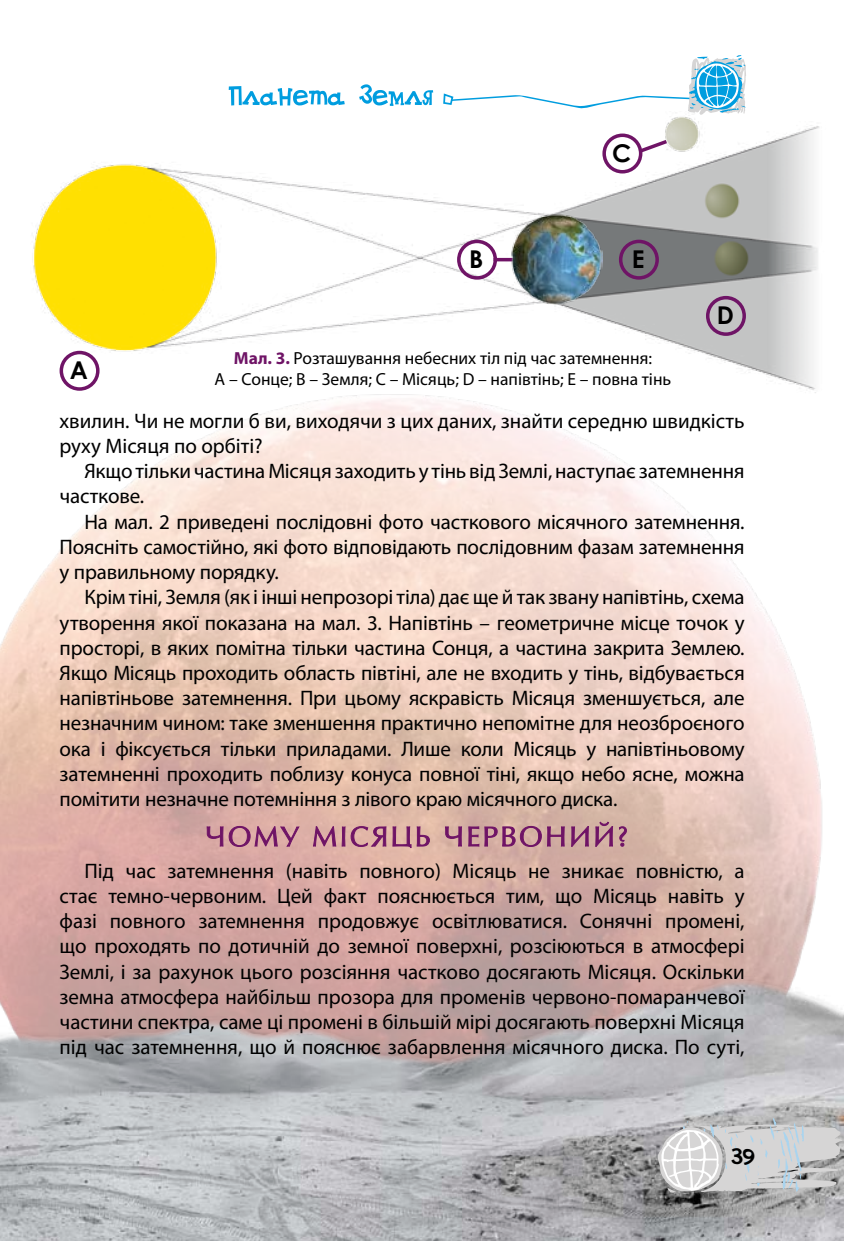
<style>
.page{position:relative;width:844px;height:1241px;background:#fff}
.page>*{position:absolute;margin:0;border:0;box-sizing:border-box;transform-origin:0 0}
.t1{font:700 24.5px "Century Gothic";color:#000}
.t2{font:24.5px "DS Goose";color:#000}
.t3{font:21px/25.2px "Myriad Pro";letter-spacing:-.005em;color:#000;text-align:justify}
.t4{font:17.5px/21px "Myriad Pro";color:#000;text-align:center}
.s1{font-weight:700;color:#6f1466}
</style>
<div class="page">
<img style="left:0;top:398px;width:822px;height:515px">
<img style="left:0;top:913px;width:843px;height:327px">
<img style="left:32px;top:117px;width:788px;height:280px">
<svg style="left:207px;top:801px;width:419px;height:66px"></svg>
<div style="left:60px;top:351px;width:39px;height:39px;border:4px solid #6f1466;border-radius:50%"></div>
<div style="left:457px;top:240px;width:40px;height:39px;border:4px solid #6f1466;border-radius:50%"></div>
<div style="left:602px;top:133px;width:40px;height:40px;border:4px solid #6f1466;border-radius:50%"></div>
<div style="left:705px;top:296px;width:40px;height:40px;border:4px solid #6f1466;border-radius:50%"></div>
<div style="left:618px;top:240px;width:40px;height:39px;border:4px solid #6f1466;border-radius:50%"></div>
<hr style="left:493px;top:258px;width:21px;height:3px;background:#6f1466">
<svg style="left:634px;top:137px;width:36px;height:19px"></svg>
<img style="left:510px;top:213px;width:92px;height:92px">
<svg style="left:443px;top:55px;width:303px;height:60px"></svg>
<svg style="left:229px;top:84px;width:204px;height:22px"></svg>
<svg style="left:654px;top:1117px;width:188px;height:75px"></svg>
<p class="t1" style="left:469px;top:240px;width:16px">B</p>
<p class="t1" style="left:612px;top:134px;width:21px">C</p>
<p class="t1" style="left:631px;top:240px;width:14px">E</p>
<p class="t1" style="left:716px;top:296px;width:19px">D</p>
<p class="t4" style="left:214px;top:347px;width:458px"><span class="s1">Мал. 3.</span> Розташування небесних тіл під час затемнення:<br>A – Сонце; B – Земля; C – Місяць; D – напівтінь; E – повна тінь</p>
<p class="t3" style="left:60px;top:408px;width:686px">хвилин. Чи не могли б ви, виходячи з цих даних, знайти середню швидкість руху Місяця по орбіті?</p>
<p class="t3" style="left:60px;top:458px;width:686px;text-indent:25px">Якщо тільки частина Місяця заходить у тінь від Землі, наступає затемнення часткове.</p>
<p class="t3" style="left:60px;top:508px;width:686px;text-indent:25px">На мал. 2 приведені послідовні фото часткового місячного затемнення.<br>Поясніть самостійно, які фото відповідають послідовним фазам затемнення у правильному порядку.</p>
<p class="t3" style="left:60px;top:584px;width:686px;text-indent:25px">Крім тіні, Земля (як і інші непрозорі тіла) дає ще й так звану напівтінь, схема утворення якої показана на мал. 3. Напівтінь – геометричне місце точок у просторі, в яких помітна тільки частина Сонця, a частина закрита Землею.<br>Якщо Місяць проходить область півтіні, але не входить у тінь, відбувається напівтіньове затемнення. При цьому яскравість Місяця зменшується, але незначним чином: таке зменшення практично непомітне для неозброєного ока і фіксується тільки приладами. Лише коли Місяць у напівтіньовому затемненні проходить поблизу конуса повної тіні, якщо небо ясне, можна помітити незначне потемніння з лівого краю місячного диска.</p>
<p class="t1" style="left:70px;top:351px;width:20px">A</p>
<p class="t3" style="left:60px;top:857px;width:686px;text-indent:25px">Під час затемнення (навіть повного) Місяць не зникає повністю, а стає темно-червоним. Цей факт пояснюється тим, що Місяць навіть у фазі повного затемнення продовжує освітлюватися. Сонячні промені, що проходять по дотичній до земної поверхні, розсіюються в атмосфері Землі, і за рахунок цього розсіяння частково досягають Місяця. Оскільки земна атмосфера найбільш прозора для променів червоно-помаранчевої частини спектра, саме ці промені в більшій мірі досягають поверхні Місяця під час затемнення, що й пояснює забарвлення місячного диска. По суті,</p>
<p class="t2" style="left:731px;top:1142px;width:25px">39</p>
</div>
